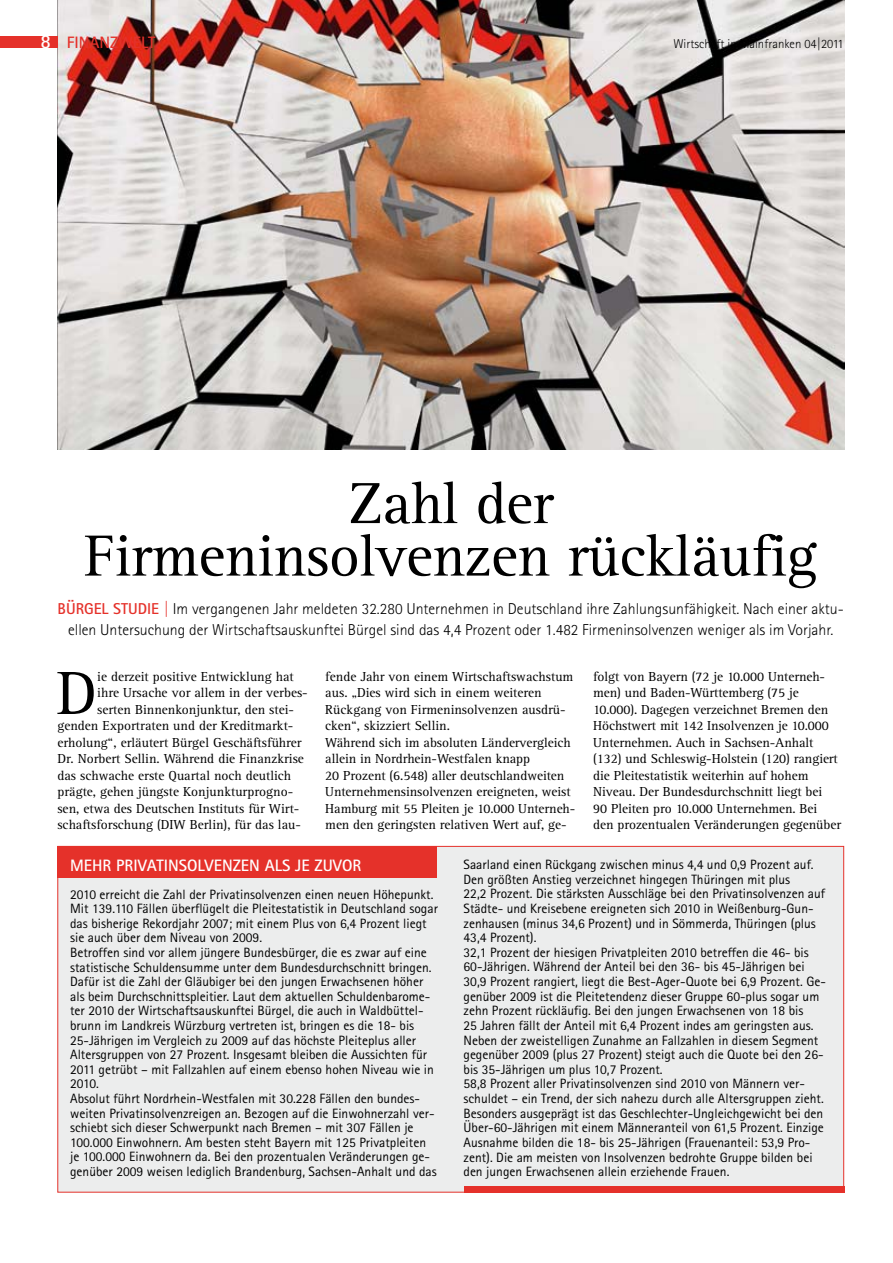
<style>
.page{position:relative;width:893px;height:1263px;background:#fff}
.page>*{position:absolute;margin:0;border:0;box-sizing:border-box;transform-origin:0 0}
.t1{font:63px "Rotis Serif Pro";color:#000}
.t2{font:60px/52.5px "Rotis Serif Pro";letter-spacing:-.01em;color:#000;text-align:center}
.t3{font:700 16.5px "Rotis Sans Serif Pro";color:#fff}
.t4{font:700 16.5px "Rotis Sans Serif Pro";color:#e5312a}
.t5{font:300 15.75px/21px "Rotis Sans Serif Pro";color:#000;text-align:center}
.t6{font:13.5px/14.5px "Rotis Sans Serif Pro";color:#000}
.t7{font:13.5px/16.5px "Rotis Serif Pro";letter-spacing:-.005em;color:#000}
.t8{font:300 12.75px "Rotis Sans Serif Pro";color:#000}
.s1{font-size:19.5px;color:#fff}
.s2{font-weight:700;color:#e5312a}
</style>
<div class="page">
<img style="left:57px;top:0;width:787px;height:450px">
<div style="left:0;top:36px;width:57px;height:12px;background:#e5312a"></div>
<div style="left:57px;top:846px;width:787px;height:346px;background:#eceded;border:1px solid #e5312a"></div>
<div style="left:57px;top:846px;width:380px;height:31px;background:#e5312a"></div>
<div style="left:464px;top:1186px;width:380px;height:6px;background:#e5312a"></div>
<p class="t4" style="left:41px;top:32px;width:116px"><span class="s1">8</span> FINANZWELT</p>
<p class="t8" style="left:673px;top:36px;width:172px">Wirtschaft in Mainfranken 04|2011</p>
<h2 class="t2" style="left:84px;top:478px;width:735px">Zahl der<br>Firmeninsolvenzen rückläufig</h2>
<p class="t5" style="left:58px;top:598px;width:788px"><span class="s2">BÜRGEL STUDIE |</span> Im vergangenen Jahr meldeten 32.280 Unternehmen in Deutschland ihre Zahlungsunfähigkeit. Nach einer aktu&shy;ellen Untersuchung der Wirtschaftsauskunftei Bürgel sind das 4,4 Prozent oder 1.482 Firmeninsolvenzen weniger als im Vorjahr.</p>
<h1 class="t1" style="left:56px;top:655px;width:42px">D</h1>
<p class="t7" style="left:97px;top:668px;width:198px">ie derzeit positive Entwicklung hat</p>
<p class="t7" style="left:97px;top:685px;width:212px">ihre Ursache vor allem in der verbes-</p>
<p class="t7" style="left:97px;top:701px;width:198px">serten Binnenkonjunktur, den stei-</p>
<p class="t7" style="left:57px;top:718px;width:236px">genden Exportraten und der Kreditmarkt-</p>
<p class="t7" style="left:57px;top:734px;width:246px">erholung“, erläutert Bürgel Geschäftsführer</p>
<p class="t7" style="left:57px;top:751px;width:248px">Dr. Norbert Sellin. Während die Finanzkrise</p>
<p class="t7" style="left:57px;top:767px;width:235px">das schwache erste Quartal noch deutlich</p>
<p class="t7" style="left:57px;top:784px;width:237px">prägte, gehen jüngste Konjunkturprogno-</p>
<p class="t7" style="left:57px;top:800px;width:244px">sen, etwa des Deutschen Instituts für Wirt-</p>
<p class="t7" style="left:57px;top:817px;width:245px">schaftsforschung (DIW Berlin), für das lau-</p>
<p class="t7" style="left:325px;top:668px;width:252px">fende Jahr von einem Wirtschaftswachstum aus. „Dies wird sich in einem weiteren Rückgang von Firmeninsolvenzen ausdrü&shy;cken“, skizziert Sellin.<br>Während sich im absoluten Ländervergleich allein in Nordrhein-Westfalen knapp<br>20 Prozent (6.548) aller deutschlandweiten Unternehmensinsolvenzen ereigneten, weist Hamburg mit 55 Pleiten je 10.000 Unterneh&shy;men den geringsten relativen Wert auf, ge-</p>
<p class="t7" style="left:593px;top:668px;width:249px">folgt von Bayern (72 je 10.000 Unterneh&shy;men) und Baden-Württemberg (75 je 10.000). Dagegen verzeichnet Bremen den Höchstwert mit 142 Insolvenzen je 10.000<br>Unternehmen. Auch in Sachsen-Anhalt (132) und Schleswig-Holstein (120) rangiert die Pleitestatistik weiterhin auf hohem Niveau. Der Bundesdurchschnitt liegt bei<br>90 Pleiten pro 10.000 Unternehmen. Bei<br>den prozentualen Veränderungen gegenüber</p>
<p class="t3" style="left:70px;top:855px;width:289px">MEHR PRIVATINSOLVENZEN ALS JE ZUVOR</p>
<p class="t6" style="left:70px;top:887px;width:369px">2010 erreicht die Zahl der Privatinsolvenzen einen neuen Höhepunkt.<br>Mit 139.110 Fällen überflügelt die Pleitestatistik in Deutschland sogar das bisherige Rekordjahr 2007; mit einem Plus von 6,4 Prozent liegt sie auch über dem Niveau von 2009.<br>Betroffen sind vor allem jüngere Bundesbürger, die es zwar auf eine statistische Schuldensumme unter dem Bundesdurchschnitt bringen.<br>Dafür ist die Zahl der Gläubiger bei den jungen Erwachsenen höher als beim Durchschnittspleitier. Laut dem aktuellen Schuldenbarome&shy;ter 2010 der Wirtschaftsauskunftei Bürgel, die auch in Waldbüttel&shy;brunn im Landkreis Würzburg vertreten ist, bringen es die 18- bis 25-Jährigen im Vergleich zu 2009 auf das höchste Pleiteplus aller Altersgruppen von 27 Prozent. Insgesamt bleiben die Aussichten für 2011 getrübt – mit Fallzahlen auf einem ebenso hohen Niveau wie in 2010.<br>Absolut führt Nordrhein-Westfalen mit 30.228 Fällen den bundes&shy;weiten Privatinsolvenzreigen an. Bezogen auf die Einwohnerzahl ver&shy;schiebt sich dieser Schwerpunkt nach Bremen – mit 307 Fällen je 100.000 Einwohnern. Am besten steht Bayern mit 125 Privatpleiten je 100.000 Einwohnern da. Bei den prozentualen Veränderungen ge&shy;genüber 2009 weisen lediglich Brandenburg, Sachsen-Anhalt und das</p>
<p class="t6" style="left:463px;top:857px;width:364px">Saarland einen Rückgang zwischen minus 4,4 und 0,9 Prozent auf.<br>Den größten Anstieg verzeichnet hingegen Thüringen mit plus<br>22,2 Prozent. Die stärksten Ausschläge bei den Privatinsolvenzen auf Städte- und Kreisebene ereigneten sich 2010 in Weißenburg-Gun&shy;zenhausen (minus 34,6 Prozent) und in Sömmerda, Thüringen (plus 43,4 Prozent).<br>32,1 Prozent der hiesigen Privatpleiten 2010 betreffen die 46- bis 60-Jährigen. Während der Anteil bei den 36- bis 45-Jährigen bei 30,9 Prozent rangiert, liegt die Best-Ager-Quote bei 6,9 Prozent. Ge&shy;genüber 2009 ist die Pleitetendenz dieser Gruppe 60-plus sogar um zehn Prozent rückläufig. Bei den jungen Erwachsenen von 18 bis<br>25 Jahren fällt der Anteil mit 6,4 Prozent indes am geringsten aus.<br>Neben der zweistelligen Zunahme an Fallzahlen in diesem Segment gegenüber 2009 (plus 27 Prozent) steigt auch die Quote bei den 26- bis 35-Jährigen um plus 10,7 Prozent.<br>58,8 Prozent aller Privatinsolvenzen sind 2010 von Männern ver&shy;schuldet – ein Trend, der sich nahezu durch alle Altersgruppen zieht.<br>Besonders ausgeprägt ist das Geschlechter-Ungleichgewicht bei den Über-60-Jährigen mit einem Männeranteil von 61,5 Prozent. Einzige Ausnahme bilden die 18- bis 25-Jährigen (Frauenanteil: 53,9 Pro&shy;zent). Die am meisten von Insolvenzen bedrohte Gruppe bilden bei den jungen Erwachsenen allein erziehende Frauen.</p>
</div>
